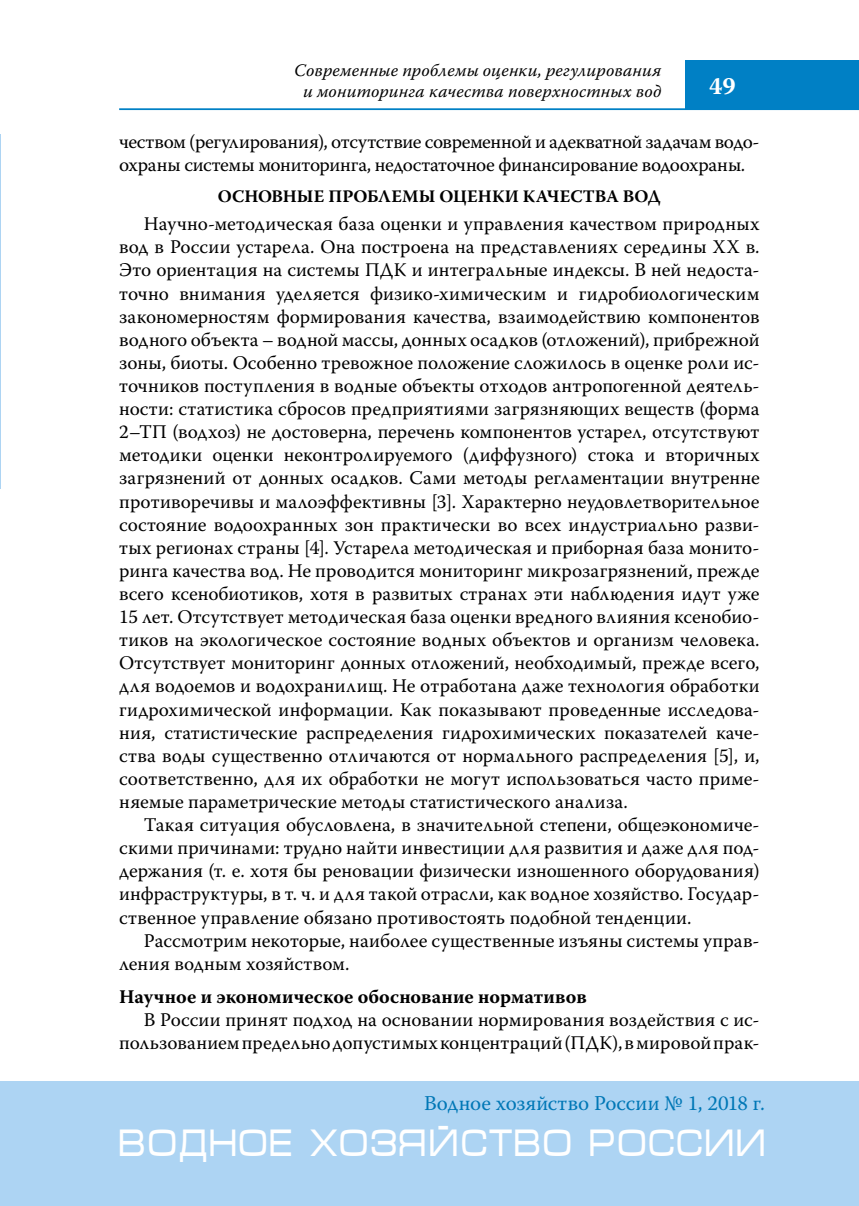
<style>
.page{position:relative;width:859px;height:1206px;background:#fff}
.page>*{position:absolute;margin:0;border:0;box-sizing:border-box;transform-origin:0 0}
.t1{font:38.5px "Micra";color:#fff;scale:.81 1}
.t2{font:700 24.5px "Warnock Pro";color:#fff}
.t3{font:21px "Warnock Pro";color:#0077b6}
.t4{font:19.25px/23.1px "Warnock Pro";letter-spacing:-.005em;color:#000}
.t5{font:700 19.25px "Warnock Pro";color:#000}
.t6{font:italic 17.5px/21px "Warnock Pro";letter-spacing:.005em;color:#000;text-align:center}
.t7{font:700 17.5px "Warnock Pro";color:#000}
</style>
<div class="page">
<hr style="left:119px;top:108px;width:739px;height:2px;background:#0080c5">
<div style="left:685px;top:60px;width:173px;height:50px;background:#0080c5"></div>
<div style="left:0;top:1081px;width:858px;height:124px;background:#add4f3"></div>
<hr style="left:0;top:134px;width:1px;height:355px;background:#add4f3">
<p class="t6" style="left:294px;top:60px;width:368px">Современные проблемы оценки, регулирования и мониторинга качества поверхностных вод</p>
<p class="t2" style="left:708px;top:71px;width:28px">49</p>
<p class="t4" style="left:119px;top:130px;width:640px">чеством (регулирования), отсутствие современной и адекватной задачам водо&shy;охраны системы мониторинга, недостаточное финансирование водоохраны.</p>
<p class="t7" style="left:218px;top:186px;width:29px">Основные</p>
<p class="t7" style="left:328px;top:186px;width:15px">проблемы</p>
<p class="t7" style="left:439px;top:186px;width:42px">оценки</p>
<p class="t7" style="left:522px;top:186px;width:13px">качества</p>
<p class="t7" style="left:622px;top:186px;width:39px">вод</p>
<p class="t4" style="left:119px;top:212px;width:641px;text-align:justify;text-indent:25px">Научно-методическая база оценки и управления качеством природных вод в России устарела. Она построена на представлениях середины ХХ в.<br>Это ориентация на системы ПДК и интегральные индексы. В ней недоста&shy;точно внимания уделяется физико-химическим и гидробиологическим закономерностям формирования качества, взаимодействию компонентов водного объекта – водной массы, донных осадков (отложений), прибрежной зоны, биоты. Особенно тревожное положение сложилось в оценке роли ис&shy;точников поступления в водные объекты отходов антропогенной деятель&shy;ности: статистика сбросов предприятиями загрязняющих веществ (форма 2–ТП (водхоз) не достоверна, перечень компонентов устарел, отсутствуют методики оценки неконтролируемого (диффузного) стока и вторичных загрязнений от донных осадков. Сами методы регламентации внутренне противоречивы и малоэффективны [3]. Характерно неудовлетворительное состояние водоохранных зон практически во всех индустриально разви&shy;тых регионах страны [4]. Устарела методическая и приборная база монито&shy;ринга качества вод. Не проводится мониторинг микрозагрязнений, прежде всего ксенобиотиков, хотя в развитых странах эти наблюдения идут уже 15 лет. Отсутствует методическая база оценки вредного влияния ксенобио&shy;тиков на экологическое состояние водных объектов и организм человека.<br>Отсутствует мониторинг донных отложений, необходимый, прежде всего, для водоемов и водохранилищ. Не отработана даже технология обработки гидрохимической информации. Как показывают проведенные исследова&shy;ния, статистические распределения гидрохимических показателей каче&shy;ства воды существенно отличаются от нормального распределения [5], и, соответственно, для их обработки не могут использоваться часто приме&shy;няемые параметрические методы статистического анализа.</p>
<p class="t4" style="left:119px;top:813px;width:641px;text-align:justify;text-indent:25px">Такая ситуация обусловлена, в значительной степени, общеэкономиче&shy;скими причинами: трудно найти инвестиции для развития и даже для под&shy;держания (т. е. хотя бы реновации физически изношенного оборудования) инфраструктуры, в т. ч. и для такой отрасли, как водное хозяйство. Государ&shy;ственное управление обязано противостоять подобной тенденции.</p>
<p class="t4" style="left:119px;top:928px;width:641px;text-indent:25px">Рассмотрим некоторые, наиболее существенные изъяны системы управ&shy;ления водным хозяйством.</p>
<p class="t5" style="left:119px;top:984px;width:469px">Научное и экономическое обоснование нормативов</p>
<p class="t4" style="left:119px;top:1007px;width:641px;text-align:right">В России принят подход на основании нормирования воздействия с ис&shy;пользованием предельно допустимых концентраций (ПДК), в мировой прак-</p>
<p class="t3" style="left:424px;top:1090px;width:342px">Водное хозяйство России № 1, 2018 г.</p>
<h1 class="t1" style="left:119px;top:1122px;width:801px">ВОДНОЕ ХОЗЯЙСТВО РОССИИ</h1>
</div>
